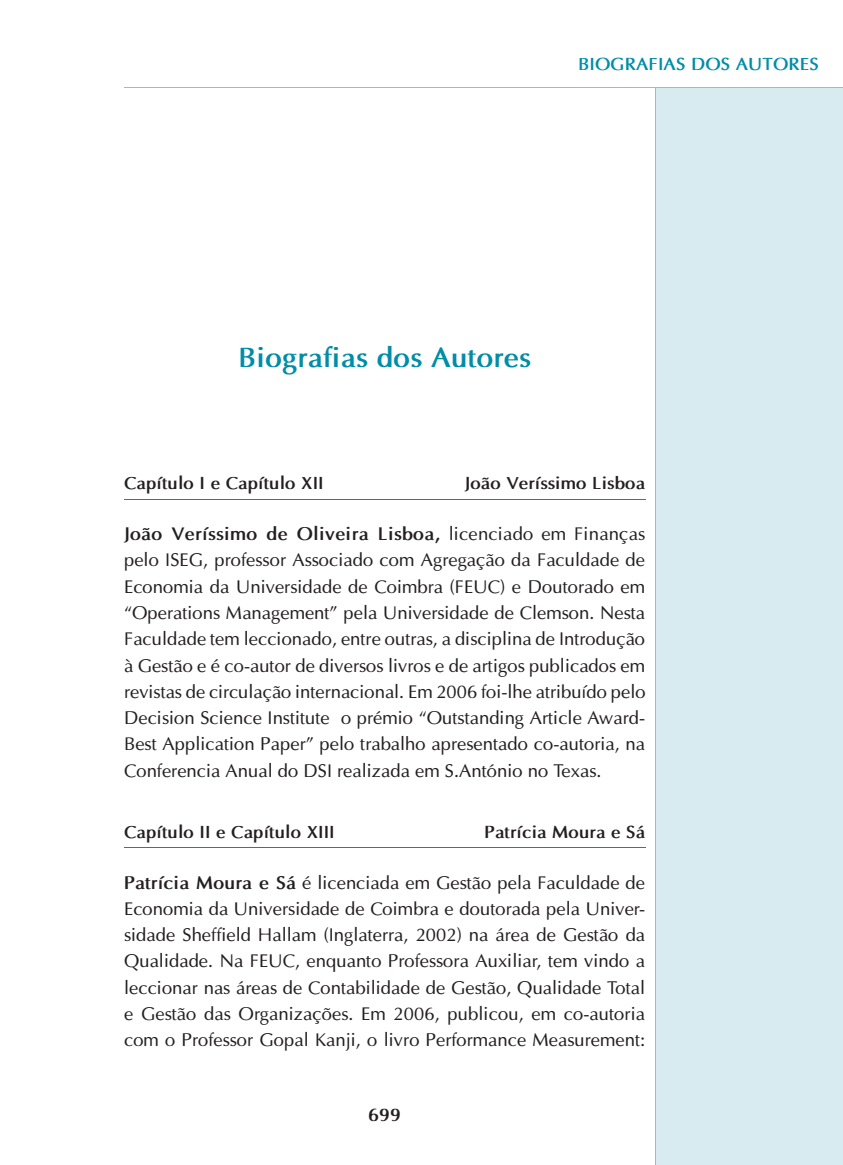
<style>
.page{position:relative;width:843px;height:1165px;background:#fff}
.page>*{position:absolute;margin:0;border:0;box-sizing:border-box;transform-origin:0 0}
.t1{font:700 28px "Optima";color:#008da8}
.t2{font:18.38px/26.2px "Optima";color:#231f20;text-align:justify}
.t3{font:700 18.38px "Optima";color:#231f20}
.t4{font:700 17.5px "Optima";color:#231f20}
.t5{font:700 17.5px "Optima";color:#008da8}
.s1{font-weight:700}
</style>
<div class="page">
<div style="left:655px;top:87px;width:188px;height:1077px;background:#d7ebf1"></div>
<hr style="left:655px;top:87px;width:1px;height:1077px;background:#b2b3b7">
<hr style="left:124px;top:87px;width:719px;height:1px;background:#b2b3b7">
<hr style="left:124px;top:499px;width:521px;height:1px;background:#008da8">
<hr style="left:124px;top:847px;width:521px;height:1px;background:#008da8">
<p class="t5" style="left:578px;top:53px;width:242px">BIOGRAFIAS DOS AUTORES</p>
<h1 class="t1" style="left:238px;top:340px;width:294px">Biografias dos Autores</h1>
<p class="t4" style="left:124px;top:472px;width:201px">Capítulo I e Capítulo XII</p>
<p class="t4" style="left:465px;top:472px;width:182px">João Veríssimo Lisboa</p>
<p class="t2" style="left:124px;top:521px;width:523px"><span class="s1">João Veríssimo de Oliveira Lisboa,</span> licenciado em Finanças pelo ISEG, professor Associado com Agregação da Faculdade de Economia da Universidade de Coimbra (FEUC) e Doutorado em “Operations Management” pela Universidade de Clemson. Nesta Faculdade tem leccionado, entre outras, a disciplina de Introdução à Gestão e é co-autor de diversos livros e de artigos publicados em revistas de circulação internacional. Em 2006 foi-lhe atribuído pelo Decision Science Institute o prémio “Outstanding Article Award-Best Application Paper” pelo trabalho apresentado co-autoria, na Conferencia Anual do DSI realizada em S.António no Texas.</p>
<p class="t4" style="left:124px;top:821px;width:212px">Capítulo II e Capítulo XIII</p>
<p class="t4" style="left:484px;top:821px;width:162px">Patrícia Moura e Sá</p>
<p class="t2" style="left:124px;top:869px;width:522px"><span class="s1">Patrícia Moura e Sá</span> é licenciada em Gestão pela Faculdade de Economia da Universidade de Coimbra e doutorada pela Univer&shy;sidade Sheffield Hallam (Inglaterra, 2002) na área de Gestão da Qualidade. Na FEUC, enquanto Professora Auxiliar, tem vindo a leccionar nas áreas de Contabilidade de Gestão, Qualidade Total e Gestão das Organizações. Em 2006, publicou, em co-autoria com o Professor Gopal Kanji, o livro Performance Measurement:</p>
<p class="t3" style="left:368px;top:1103px;width:35px">699</p>
</div>
